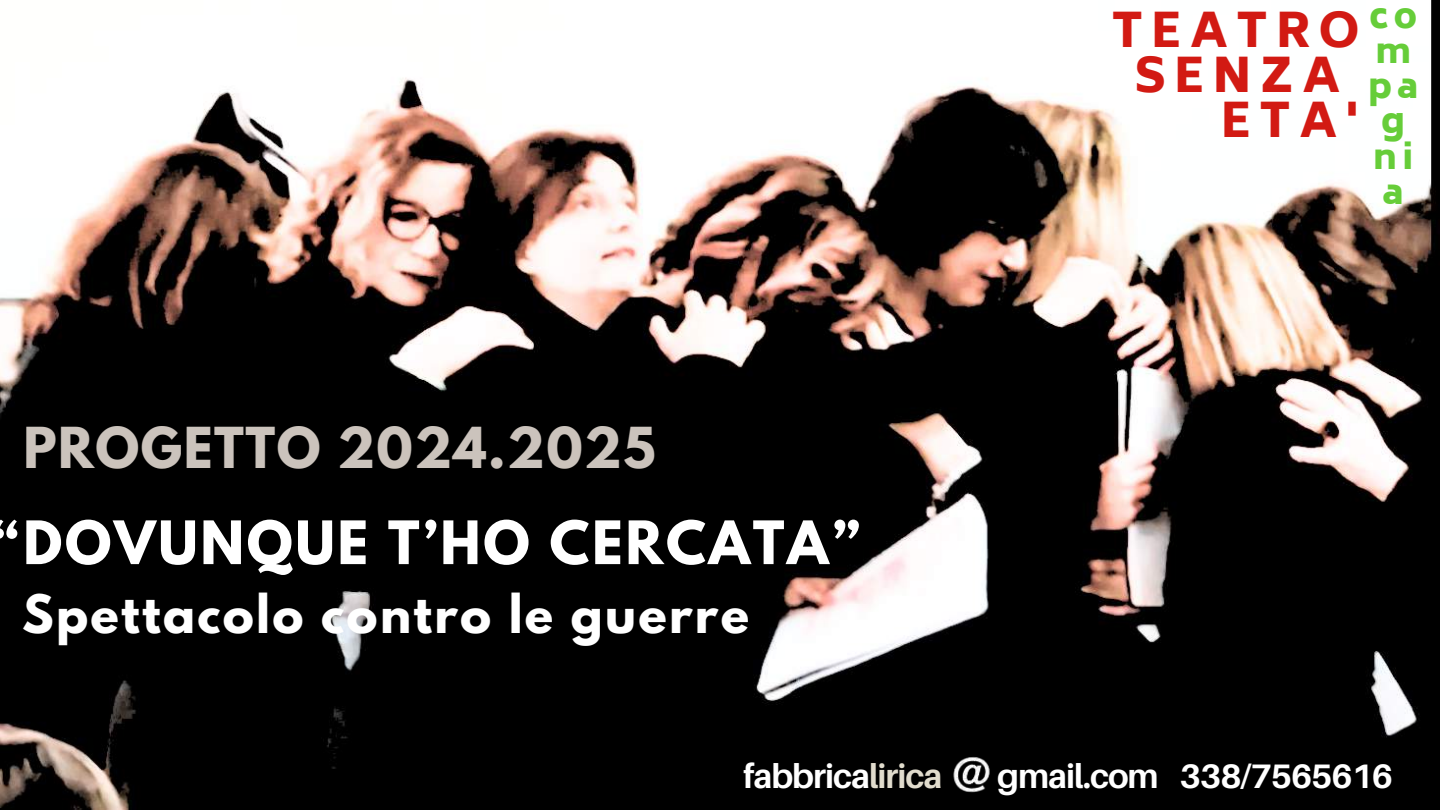
<style>
.page{position:relative;width:1440px;height:810px;background:#fff}
.page>*{position:absolute;margin:0;border:0;box-sizing:border-box;transform-origin:0 0}
.t1{font:700 53px "League Spartan";letter-spacing:.05em;color:#fff}
.t2{font:700 50px "League Spartan";letter-spacing:.03em;color:#cbc3bc}
.t3{font:800 47.1px "Biryani";letter-spacing:.17em;color:#d21a13}
.t4{font:700 47px "League Spartan";letter-spacing:.05em;color:#fff}
.t5{font:800 34.6px/35.2px "Biryani";color:#66cd39;text-align:center}
.t6{font:700 34px "Aileron";letter-spacing:-.03em;color:#fff}
.s1{color:#e1dccd}
</style>
<div class="page">
<img style="left:0;top:0;width:1440px;height:810px">
<img style="left:950px;top:753px;width:43px;height:43px">
<h2 class="t2" style="left:23px;top:423px;width:634px">PROGETTO 2024.2025</h2>
<h1 class="t1" style="left:-8px;top:516px;width:870px">“DOVUNQUE T’HO CERCATA”</h1>
<h3 class="t4" style="left:22px;top:591px;width:728px">Spettacolo contro le guerre</h3>
<h3 class="t3" style="left:1112px;top:3px;width:249px">TEATRO</h3>
<h3 class="t3" style="left:1135px;top:48px;width:208px">SENZA</h3>
<h3 class="t3" style="left:1221px;top:93px;width:140px">ETA'</h3>
<p class="t5" style="left:1368px;top:-2px;width:52px">co m pa g ni a</p>
<p class="t6" style="left:743px;top:755px;width:201px">fabbrica<span class="s1">lirica</span></p>
<p class="t6" style="left:997px;top:755px;width:397px">gmail.com 338/7565616</p>
</div>
